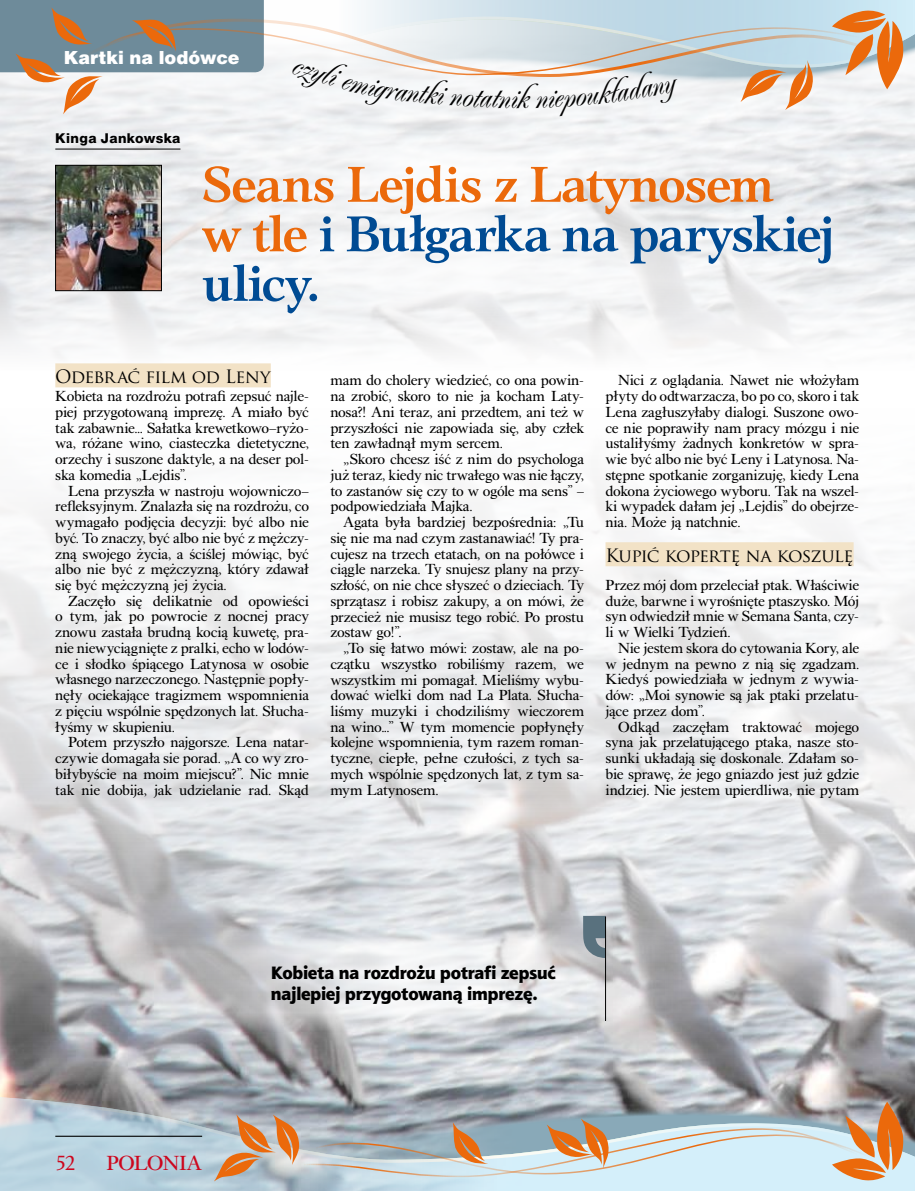
<style>
.page{position:relative;width:915px;height:1191px;background:#fff}
.page>*{position:absolute;margin:0;border:0;box-sizing:border-box;transform-origin:0 0}
.t1{font:700 52.5px/49.5px "Platea EFN";letter-spacing:-.02em;color:#004b93}
.t2{font:33.75px "Ailanthus EFN";color:#000}
.t3{font:21px "Alpha Book EFN";letter-spacing:-.04em;color:#cd071e;scale:1.05 1}
.t4{font:21px "Alpha Book EFN";letter-spacing:-.04em;color:#cd071e}
.t5{font:18px/21px "Aerton EFN Black";letter-spacing:-.015em;color:#000}
.t6{font:18px "Trajan Pro";letter-spacing:-.035em;color:#000}
.t7{font:18px "Switzer EFN Black";letter-spacing:.005em;color:#fff}
.t8{font:15px/15.8px "Alpha Book EFN";letter-spacing:-.02em;color:#000;text-align:justify;scale:1.05 1}
.t9{font:13.5px "Switzer EFN Heavy";letter-spacing:.025em;color:#000}
.s1{color:#eb690b}
</style>
<div class="page">
<img style="left:0;top:387px;width:914px;height:707px">
<svg style="left:0;top:1094px;width:914px;height:97px"></svg>
<svg style="left:214px;top:1101px;width:689px;height:80px"></svg>
<svg style="left:0;top:118px;width:914px;height:198px;fill:#f0f2f3"></svg>
<svg style="left:114px;top:929px;width:566px;height:101px"></svg>
<hr style="left:55px;top:149px;width:125px;height:1px;background:#000">
<img style="left:57px;top:167px;width:103px;height:122px">
<div style="left:55px;top:165px;width:107px;height:126px;border:1px solid #000"></div>
<svg style="left:583px;top:916px;width:22px;height:42px"></svg>
<hr style="left:605px;top:916px;width:1px;height:105px;background:#000">
<div style="left:55px;top:363px;width:216px;height:24px;background:#f2e2c6"></div>
<div style="left:605px;top:542px;width:248px;height:24px;background:#f2e2c6"></div>
<hr style="left:55px;top:1135px;width:147px;height:1px;background:#000">
<svg style="left:0;top:0;width:903px;height:116px"></svg>
<p class="t7" style="left:64px;top:47px;width:177px">Kartki na lodówce</p>
<p class="t9" style="left:55px;top:131px;width:127px">Kinga Jankowska</p>
<h2 class="t2" style="left:509px;top:78px;width:20px">ik</h2>
<h1 class="t1" style="left:202px;top:160px;width:633px"><span class="s1">Seans Lejdis z Latynosem<br>w tle</span> i Bułgarka na paryskiej ulicy.</h1>
<p class="t6" style="left:55px;top:365px;width:216px">Odebrać film od Leny</p>
<p class="t8" style="left:55px;top:388px;width:243px">Kobieta na rozdrożu potrafi zepsuć najle&shy;piej przygotowaną imprezę. A miało być tak zabawnie... Sałatka krewetkowo–ryżo&shy;wa, różane wino, ciasteczka dietetyczne, orzechy i suszone daktyle, a na deser pol&shy;ska komedia „Lejdis”.</p>
<p class="t8" style="left:55px;top:483px;width:243px;text-indent:13px">Lena przyszła w nastroju wojowniczo– refleksyjnym. Znalazła się na rozdrożu, co wymagało podjęcia decyzji: być albo nie być. To znaczy, być albo nie być z mężczy&shy;zną swojego życia, a ściślej mówiąc, być albo nie być z mężczyzną, który zdawał się być mężczyzną jej życia.</p>
<p class="t8" style="left:55px;top:593px;width:243px;text-indent:13px">Zaczęło się delikatnie od opowieści o tym, jak po powrocie z nocnej pracy znowu zastała brudną kocią kuwetę, pra&shy;nie niewyciągnięte z pralki, echo w lodów&shy;ce i słodko śpiącego Latynosa w osobie własnego narzeczonego. Następnie popły&shy;nęły ociekające tragizmem wspomnienia z pięciu wspólnie spędzonych lat. Słucha&shy;łyśmy w skupieniu.</p>
<p class="t8" style="left:55px;top:735px;width:243px;text-indent:13px">Potem przyszło najgorsze. Lena natar&shy;czywie domagała sie porad. „A co wy zro&shy;biłybyście na moim miejscu?”. Nic mnie tak nie dobija, jak udzielanie rad. Skąd</p>
<p class="t8" style="left:330px;top:373px;width:243px">mam do cholery wiedzieć, co ona powin&shy;na zrobić, skoro to nie ja kocham Laty&shy;nosa?! Ani teraz, ani przedtem, ani też w przyszłości nie zapowiada się, aby człek ten zawładnął mym sercem.</p>
<p class="t8" style="left:330px;top:451px;width:243px;text-indent:13px">„Skoro chcesz iść z nim do psychologa już teraz, kiedy nic trwałego was nie łączy, to zastanów się czy to w ogóle ma sens” – podpowiedziała Majka.</p>
<p class="t8" style="left:330px;top:514px;width:243px;text-indent:13px">Agata była bardziej bezpośrednia: „Tu się nie ma nad czym zastanawiać! Ty pra&shy;cujesz na trzech etatach, on na połówce i ciągle narzeka. Ty snujesz plany na przy&shy;szłość, on nie chce słyszeć o dzieciach. Ty sprzątasz i robisz zakupy, a on mówi, że przecież nie musisz tego robić. Po prostu zostaw go!”.</p>
<p class="t8" style="left:330px;top:640px;width:243px;text-indent:13px">„To się łatwo mówi: zostaw, ale na po&shy;czątku wszystko robiliśmy razem, we wszystkim mi pomagał. Mieliśmy wybu&shy;dować wielki dom nad La Plata. Słucha&shy;liśmy muzyki i chodziliśmy wieczorem na wino...” W tym momencie popłynęły kolejne wspomnienia, tym razem roman&shy;tyczne, ciepłe, pełne czułości, z tych sa&shy;mych wspólnie spędzonych lat, z tym sa&shy;mym Latynosem.</p>
<p class="t8" style="left:605px;top:373px;width:243px;text-indent:13px">Nici z oglądania. Nawet nie włożyłam płyty do odtwarzacza, bo po co, skoro i tak Lena zagłuszyłaby dialogi. Suszone owo&shy;ce nie poprawiły nam pracy mózgu i nie ustaliłyśmy żadnych konkretów w spra&shy;wie być albo nie być Leny i Latynosa. Na&shy;stępne spotkanie zorganizuję, kiedy Lena dokona życiowego wyboru. Tak na wszel&shy;ki wypadek dałam jej „Lejdis” do obejrze&shy;nia. Może ją natchnie.</p>
<p class="t6" style="left:605px;top:544px;width:249px">Kupić kopertę na koszulę</p>
<p class="t8" style="left:605px;top:577px;width:243px">Przez mój dom przeleciał ptak. Właściwie duże, barwne i wyrośnięte ptaszysko. Mój syn odwiedził mnie w Semana Santa, czy&shy;li w Wielki Tydzień.</p>
<p class="t8" style="left:605px;top:640px;width:243px;text-indent:13px">Nie jestem skora do cytowania Kory, ale w jednym na pewno z nią się zgadzam.<br>Kiedyś powiedziała w jednym z wywia&shy;dów: „Moi synowie są jak ptaki przelatu&shy;jące przez dom”.</p>
<p class="t8" style="left:605px;top:719px;width:243px;text-indent:13px">Odkąd zaczęłam traktować mojego syna jak przelatującego ptaka, nasze sto&shy;sunki układają się doskonale. Zdałam so&shy;bie sprawę, że jego gniazdo jest już gdzie indziej. Nie jestem upierdliwa, nie pytam</p>
<h3 class="t4" style="left:55px;top:1150px;width:22px">52</h3>
<h3 class="t3" style="left:106px;top:1150px;width:67px">POLONIA</h3>
<p class="t5" style="left:271px;top:962px;width:286px">Kobieta na rozdrożu potrafi zepsuć najlepiej przygotowaną imprezę.</p>
</div>
